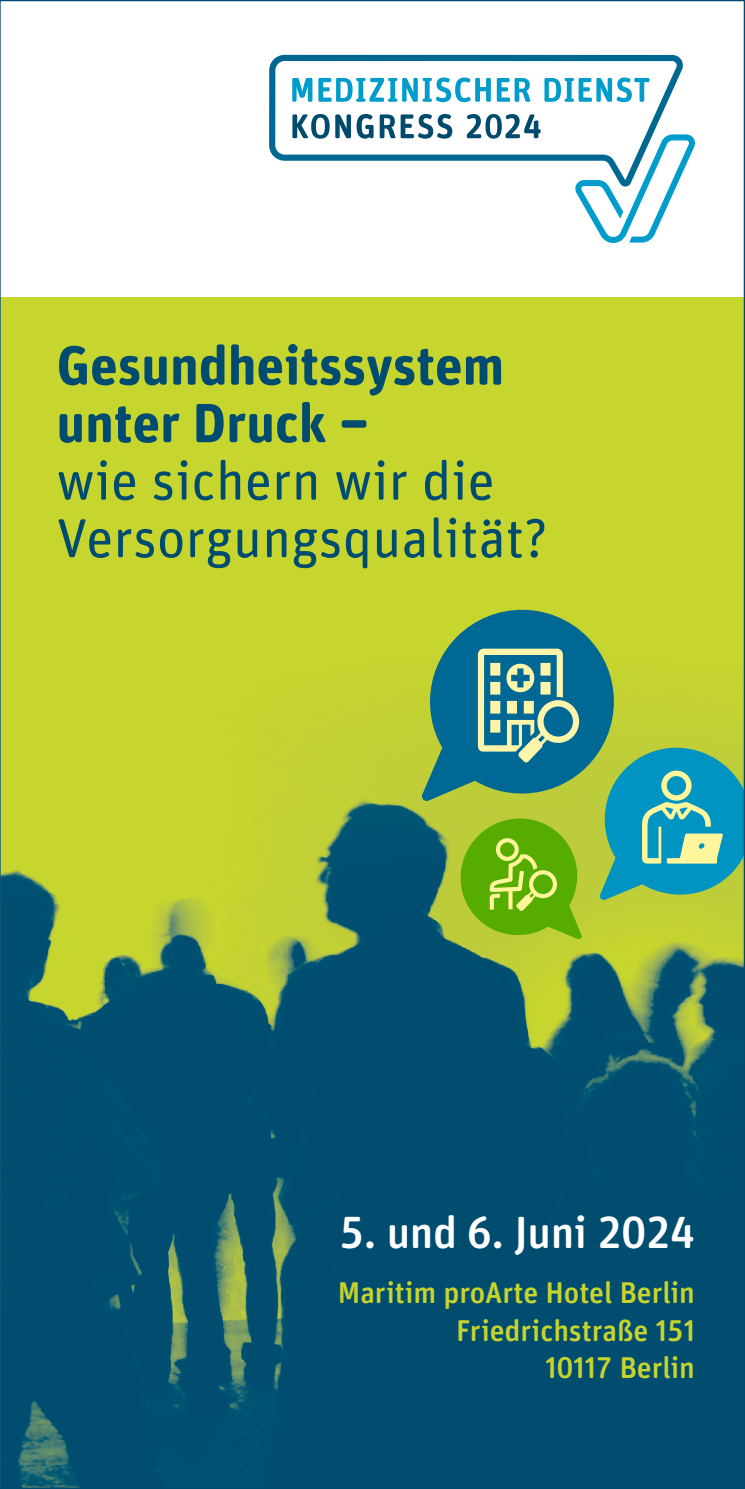
<style>
.page{position:relative;width:745px;height:1489px;background:#fff}
.page>*{position:absolute;margin:0;border:0;box-sizing:border-box;transform-origin:0 0}
.t1{font:55px/57.5px "Unit Rounded Pro";color:#004b70}
.t2{font:500 45px "Unit Rounded Pro";letter-spacing:-.01em;color:#fff}
.t3{font:500 30px/37.5px "Unit Rounded Pro";letter-spacing:-.005em;color:#c7d42e;text-align:right}
.s1{font-weight:700}
</style>
<div class="page">
<img style="left:2px;top:298px;width:740px;height:1188px">
<svg style="left:575px;top:134px;width:120px;height:109px"></svg>
<svg style="left:269px;top:55px;width:414px;height:131px"></svg>
<svg style="left:292px;top:114px;width:248px;height:25px"></svg>
<svg style="left:292px;top:77px;width:357px;height:25px"></svg>
<svg style="left:420px;top:600px;width:322px;height:340px;background:#75ae61"></svg>
<p class="t1" style="left:56px;top:334px;width:492px"><span class="s1">Gesundheitssystem unter Druck −<br></span>wie sichern wir die<br>Versorgungsqualität?</p>
<p class="t2" style="left:339px;top:1200px;width:357px">5. und 6. Juni 2024</p>
<p class="t3" style="left:337px;top:1272px;width:358px">Maritim proArte Hotel Berlin<br>Friedrichstraße 151<br>10117 Berlin</p>
</div>
